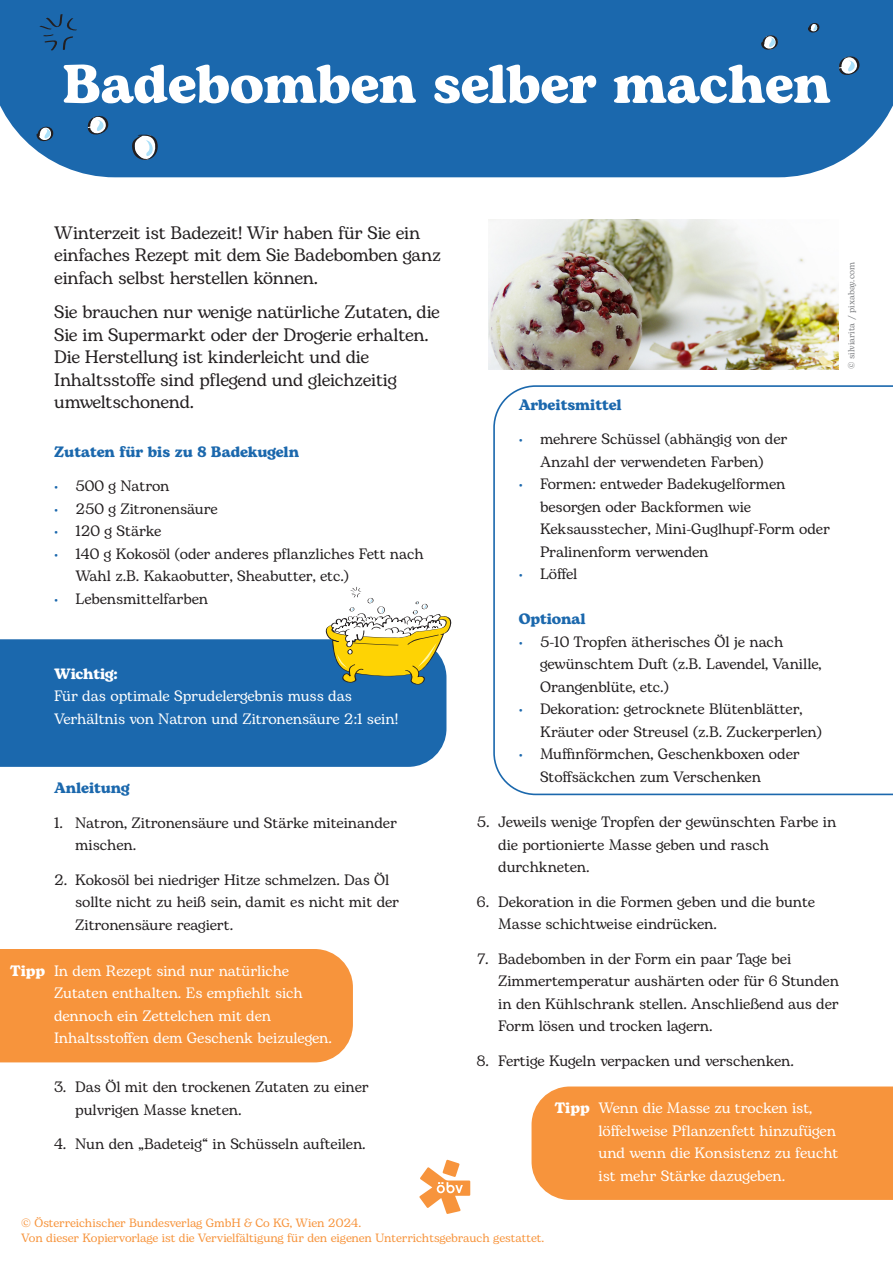
<style>
.page{position:relative;width:893px;height:1263px;background:#fff}
.page>*{position:absolute;margin:0;border:0;box-sizing:border-box;transform-origin:0 0}
.t1{font:700 54px "Bogart";color:#fff}
.t2{font:18px/22.5px "Bogart";letter-spacing:-.015em;color:#231f20}
.t3{font:15px/22.5px "Bogart";letter-spacing:-.005em;color:#231f20}
.t4{font:15px/22.5px "Bogart";color:#fff}
.t5{font:700 15px "Bogart";color:#1b68ad}
.t6{font:700 15px "Bogart";letter-spacing:-.005em;color:#fff}
.t7{font:12px/14.4px "Bogart Alt";letter-spacing:-.005em;color:#f7943c}
.t8{font:9px "Bogart";color:#808285}
.s1{color:#1b68ad}
</style>
<div class="page">
<div style="left:0;top:639px;width:446px;height:128px;background:#1b68ad"></div>
<div style="left:0;top:0;width:893px;height:177px;background:#1b68ad"></div>
<svg style="left:39px;top:14px;width:39px;height:37px"></svg>
<svg style="left:131px;top:134px;width:29px;height:30px"></svg>
<svg style="left:36px;top:126px;width:18px;height:18px"></svg>
<svg style="left:761px;top:34px;width:17px;height:19px"></svg>
<svg style="left:808px;top:23px;width:12px;height:12px"></svg>
<svg style="left:87px;top:111px;width:22px;height:28px"></svg>
<svg style="left:838px;top:52px;width:22px;height:28px"></svg>
<img style="left:488px;top:220px;width:351px;height:149px">
<svg style="left:419px;top:1160px;width:51px;height:54px"></svg>
<svg style="left:325px;top:587px;width:127px;height:98px"></svg>
<div style="left:0;top:949px;width:353px;height:113px;background:#f7943c"></div>
<div style="left:531px;top:1086px;width:362px;height:114px;background:#f7943c"></div>
<svg style="left:493px;top:385px;width:400px;height:410px"></svg>
<h1 class="t1" style="left:62px;top:46px;width:770px">Badebomben selber machen</h1>
<p class="t2" style="left:54px;top:221px;width:388px">Winterzeit ist Badezeit! Wir haben für Sie ein einfaches Rezept mit dem Sie Badebomben ganz einfach selbst herstellen können.</p>
<p class="t2" style="left:54px;top:301px;width:387px">Sie brauchen nur wenige natürliche Zutaten, die Sie im Supermarkt oder der Drogerie erhalten.<br>Die Herstellung ist kinderleicht und die Inhaltsstoffe sind pflegend und gleichzeitig umweltschonend.</p>
<p class="t5" style="left:54px;top:441px;width:246px">Zutaten für bis zu 8 Badekugeln</p>
<p class="t3" style="left:54px;top:475px;width:117px"><span class="s1">•</span> 500 g Natron</p>
<p class="t3" style="left:54px;top:497px;width:165px"><span class="s1">•</span> 250 g Zitronensäure</p>
<p class="t3" style="left:54px;top:520px;width:109px"><span class="s1">•</span> 120 g Stärke</p>
<p class="t3" style="left:75px;top:542px;width:350px;text-indent:-21px"><span class="s1">•</span> 140 g Kokosöl (oder anderes pflanzliches Fett nach<br>Wahl z.B. Kakaobutter, Sheabutter, etc.)</p>
<p class="t3" style="left:54px;top:587px;width:155px"><span class="s1">•</span> Lebensmittelfarben</p>
<p class="t6" style="left:54px;top:663px;width:65px">Wichtig:</p>
<p class="t4" style="left:54px;top:685px;width:346px">Für das optimale Sprudelergebnis muss das<br>Verhältnis von Natron und Zitronensäure 2:1 sein!</p>
<p class="t5" style="left:54px;top:777px;width:77px">Anleitung</p>
<p class="t3" style="left:75px;top:811px;width:323px;text-indent:-21px">1. Natron, Zitronensäure und Stärke miteinander mischen.</p>
<p class="t3" style="left:75px;top:868px;width:325px;text-indent:-21px">2. Kokosöl bei niedriger Hitze schmelzen. Das Öl sollte nicht zu heiß sein, damit es nicht mit der<br>Zitronensäure reagiert.</p>
<p class="t6" style="left:10px;top:960px;width:37px">Tipp</p>
<p class="t4" style="left:54px;top:959px;width:280px">In dem Rezept sind nur natürliche Zutaten enthalten. Es empfiehlt sich dennoch ein Zettelchen mit den Inhaltsstoffen dem Geschenk beizulegen.</p>
<p class="t3" style="left:75px;top:1076px;width:295px;text-indent:-21px">3. Das Öl mit den trockenen Zutaten zu einer pulvrigen Masse kneten.</p>
<p class="t3" style="left:54px;top:1133px;width:313px">4. Nun den „Badeteig“ in Schüsseln aufteilen.</p>
<p class="t5" style="left:519px;top:394px;width:104px">Arbeitsmittel</p>
<p class="t3" style="left:519px;top:428px;width:270px;text-align:center"><span class="s1">•</span> mehrere Schüssel (abhängig von der<br>Anzahl der verwendeten Farben)</p>
<p class="t3" style="left:540px;top:473px;width:291px;text-indent:-21px"><span class="s1">•</span> Formen: entweder Badekugelformen besorgen oder Backformen wie Keksausstecher, Mini-Guglhupf-Form oder Pralinenform verwenden</p>
<p class="t3" style="left:519px;top:563px;width:60px"><span class="s1">•</span> Löffel</p>
<p class="t5" style="left:519px;top:608px;width:68px">Optional</p>
<p class="t3" style="left:540px;top:630px;width:283px;text-indent:-21px"><span class="s1">•</span> 5-10 Tropfen ätherisches Öl je nach gewünschtem Duft (z.B. Lavendel, Vanille,<br>Orangenblüte, etc.)</p>
<p class="t3" style="left:540px;top:698px;width:283px;text-indent:-21px"><span class="s1">•</span> Dekoration: getrocknete Blütenblätter,<br>Kräuter oder Streusel (z.B. Zuckerperlen)</p>
<p class="t3" style="left:540px;top:743px;width:261px;text-indent:-21px"><span class="s1">•</span> Muffinförmchen, Geschenkboxen oder<br>Stoffsäckchen zum Verschenken</p>
<p class="t8" style="left:845px;top:369px;width:109px;rotate:-90deg">© silviarita / pixabay.com</p>
<p class="t3" style="left:498px;top:811px;width:340px;text-indent:-21px">5. Jeweils wenige Tropfen der gewünschten Farbe in die portionierte Masse geben und rasch durchkneten.</p>
<p class="t3" style="left:498px;top:890px;width:318px;text-indent:-21px">6. Dekoration in die Formen geben und die bunte<br>Masse schichtweise eindrücken.</p>
<p class="t3" style="left:498px;top:947px;width:342px;text-indent:-21px">7. Badebomben in der Form ein paar Tage bei Zimmertemperatur aushärten oder für 6 Stunden in den Kühlschrank stellen. Anschließend aus der Form lösen und trocken lagern.</p>
<p class="t3" style="left:477px;top:1049px;width:318px">8. Fertige Kugeln verpacken und verschenken.</p>
<p class="t6" style="left:555px;top:1097px;width:37px">Tipp</p>
<p class="t4" style="left:599px;top:1097px;width:241px">Wenn die Masse zu trocken ist, löffelweise Pflanzenfett hinzufügen und wenn die Konsistenz zu feucht ist mehr Stärke dazugeben.</p>
<p class="t7" style="left:21px;top:1216px;width:524px">© Österreichischer Bundesverlag GmbH &amp; Co KG, Wien 2024.<br>Von dieser Kopiervorlage ist die Vervielfältigung für den eigenen Unterrichtsgebrauch gestattet.</p>
</div>
